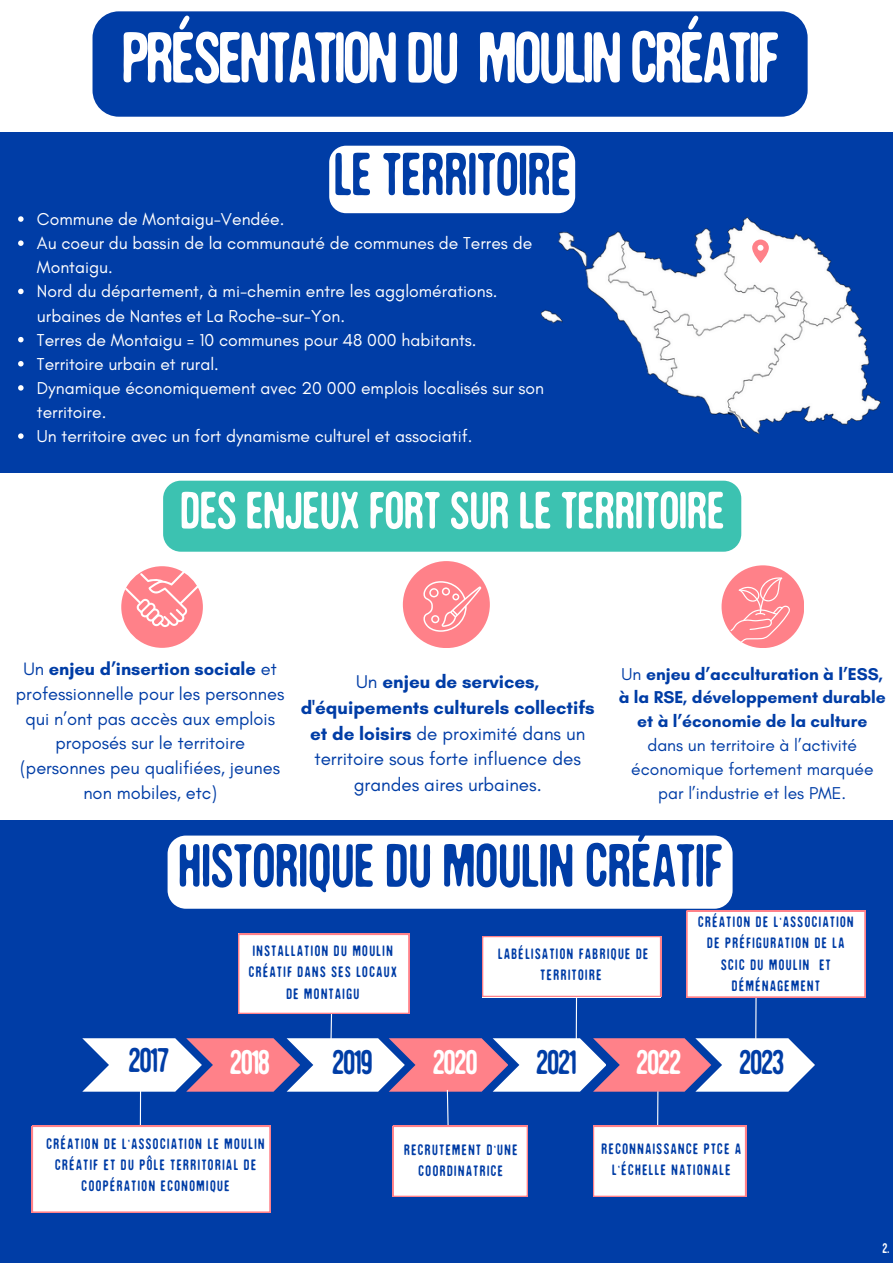
<style>
.page{position:relative;width:893px;height:1264px;background:#fff}
.page>*{position:absolute;margin:0;border:0;box-sizing:border-box;transform-origin:0 0}
.t1{font:75px "DCC Thealiensarecoming";letter-spacing:-.03em;color:#fff}
.t2{font:63.6px "DCC Thealiensarecoming";color:#003da6}
.t3{font:63px "DCC Thealiensarecoming";color:#003da6}
.t4{font:54.6px "DCC Thealiensarecoming";color:#fff}
.t5{font:36.15px "DCC Thealiensarecoming";color:#003da6}
.t6{font:36px "DCC Thealiensarecoming";letter-spacing:-.03em;color:#fff}
.t7{font:36px "DCC Thealiensarecoming";letter-spacing:-.03em;color:#003da6}
.t8{font:18.75px/25.7px "Glacial Indifference";color:#003da6;text-align:center}
.t9{font:18.3px/24.6px "Glacial Indifference";color:#003da6;text-align:center}
.t10{font:17.55px/24.2px "Glacial Indifference";color:#fff}
.t11{font:17.4px/23.9px "Glacial Indifference";color:#003da6;text-align:center}
.t12{font:15.6px/21.3px "DCC Thealiensarecoming";letter-spacing:.1em;color:#003da6;text-align:center}
.t13{font:14.55px "DCC Thealiensarecoming";color:#fff}
.s1{font-weight:700}
</style>
<div class="page">
<div style="left:0;top:132px;width:892px;height:340px;background:#003da6"></div>
<svg style="left:18px;top:216px;width:6px;height:6px"></svg>
<svg style="left:18px;top:240px;width:6px;height:6px"></svg>
<svg style="left:18px;top:289px;width:6px;height:5px"></svg>
<svg style="left:18px;top:337px;width:6px;height:5px"></svg>
<svg style="left:18px;top:361px;width:6px;height:5px"></svg>
<svg style="left:18px;top:385px;width:6px;height:5px"></svg>
<svg style="left:18px;top:433px;width:6px;height:6px"></svg>
<img style="left:541px;top:217px;width:339px;height:217px">
<svg style="left:752px;top:239px;width:16px;height:24px"></svg>
<div style="left:0;top:820px;width:892px;height:442px;background:#003da6"></div>
<div style="left:121px;top:566px;width:82px;height:82px;background:#ff8189;border-radius:50%"></div>
<svg style="left:125px;top:571px;width:74px;height:56px"></svg>
<div style="left:403px;top:561px;width:87px;height:87px;background:#ff8189;border-radius:50%"></div>
<svg style="left:423px;top:581px;width:58px;height:50px"></svg>
<div style="left:721px;top:565px;width:83px;height:83px;background:#ff8189;border-radius:50%"></div>
<svg style="left:730px;top:577px;width:60px;height:66px"></svg>
<div style="left:163px;top:480px;width:578px;height:71px;background:#3cc2b1;border-radius:18px"></div>
<div style="left:92px;top:11px;width:715px;height:106px;background:#003da6;border-radius:26px"></div>
<div style="left:329px;top:146px;width:246px;height:67px;background:#fff;border-radius:17px"></div>
<svg style="left:32px;top:835px;width:833px;height:377px"></svg>
<p class="t1" style="left:121px;top:26px;width:659px">PRÉSENTATION DU MOULIN CRÉATIF</p>
<p class="t3" style="left:334px;top:148px;width:238px">LE TERRITOIRE</p>
<p class="t10" style="left:37px;top:207px;width:249px">Commune de Montaigu-Vendée.</p>
<p class="t10" style="left:37px;top:231px;width:496px">Au coeur du bassin de la communauté de communes de Terres de<br>Montaigu.</p>
<p class="t10" style="left:37px;top:279px;width:462px">Nord du département, à mi-chemin entre les agglomérations. urbaines de Nantes et La Roche-sur-Yon.</p>
<p class="t10" style="left:37px;top:327px;width:441px">Terres de Montaigu = 10 communes pour 48 000 habitants.</p>
<p class="t10" style="left:37px;top:351px;width:183px">Territoire urbain et rural.</p>
<p class="t10" style="left:37px;top:376px;width:508px">Dynamique économiquement avec 20 000 emplois localisés sur son territoire.</p>
<p class="t10" style="left:37px;top:424px;width:437px">Un territoire avec un fort dynamisme culturel et associatif.</p>
<p class="t4" style="left:180px;top:487px;width:545px">DES ENJEUX FORT SUR LE TERRITOIRE</p>
<p class="t9" style="left:16px;top:656px;width:270px">Un <span class="s1">enjeu d’insertion sociale</span> et professionnelle pour les personnes qui n’ont pas accès aux emplois proposés sur le territoire (personnes peu qualifiées, jeunes non mobiles, etc)</p>
<p class="t8" style="left:301px;top:668px;width:295px">Un <span class="s1">enjeu de services, d'équipements culturels collectifs et de loisirs</span> de proximité dans un territoire sous forte influence des grandes aires urbaines.</p>
<p class="t11" style="left:618px;top:661px;width:268px">Un <span class="s1">enjeu d’acculturation à l’ESS, à la RSE, développement durable et à l’économie de la culture </span>dans un territoire à l’activité économique fortement marquée par l’industrie et les PME.</p>
<p class="t2" style="left:178px;top:839px;width:546px">HISTORIQUE DU MOULIN CRÉATIF</p>
<p class="t12" style="left:249px;top:941px;width:150px">INSTALLATION DU MOULIN<br>CRÉATIF DANS SES LOCAUX<br>DE MONTAIGU</p>
<p class="t12" style="left:498px;top:944px;width:152px">LABÉLISATION FABRIQUE DE<br>TERRITOIRE</p>
<p class="t12" style="left:698px;top:912px;width:157px">CRÉATION DE L'ASSOCIATION<br>DE PRÉFIGURATION DE LA<br>SCIC DU MOULIN ET<br>DÉMÉNAGEMENT</p>
<p class="t5" style="left:128px;top:1044px;width:42px">2017</p>
<p class="t6" style="left:230px;top:1047px;width:42px">2018</p>
<p class="t7" style="left:332px;top:1047px;width:42px">2019</p>
<p class="t6" style="left:432px;top:1047px;width:47px">2020</p>
<p class="t7" style="left:536px;top:1047px;width:42px">2021</p>
<p class="t6" style="left:636px;top:1047px;width:47px">2022</p>
<p class="t7" style="left:739px;top:1047px;width:47px">2023</p>
<p class="t12" style="left:46px;top:1134px;width:220px">CRÉATION DE L'ASSOCIATION LE MOULIN<br>CRÉATIF ET DU PÔLE TERRITORIAL DE<br>COOPÉRATION ECONOMIQUE</p>
<p class="t12" style="left:404px;top:1140px;width:115px">RECRUTEMENT D'UNE<br>COORDINATRICE</p>
<p class="t12" style="left:601px;top:1139px;width:141px">RECONNAISSANCE PTCE A<br>L'ÉCHELLE NATIONALE</p>
<p class="t13" style="left:882px;top:1242px;width:8px">2.</p>
</div>
